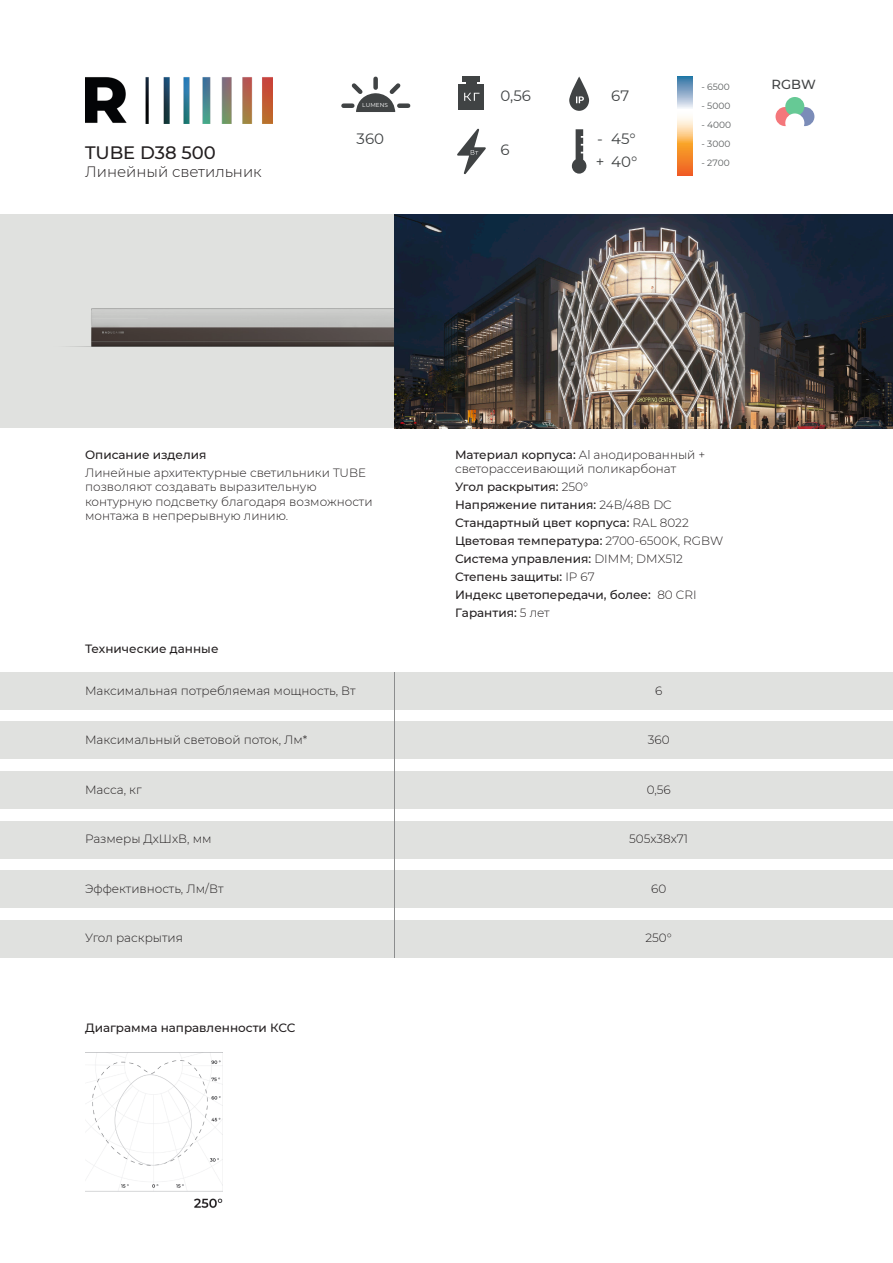
<style>
.page{position:relative;width:893px;height:1263px;background:#fff}
.page>*{position:absolute;margin:0;border:0;box-sizing:border-box;transform-origin:0 0}
.t1{font:500 18px "Montserrat";color:#231f20}
.t2{font:300 15px "Montserrat";color:#231f20}
.t3{font:15px "Montserrat";color:#404344}
.t4{font:500 13.05px "Montserrat";color:#424445}
.t5{font:300 12px/14.4px "Montserrat";color:#231f20}
.t6{font:500 12px "Montserrat";color:#231f20}
.t7{font:9px "Montserrat";color:#585b5c}
.t8{font:5.7px "Montserrat";color:#fff}
.s1{font-weight:300}
</style>
<div class="page">
<img style="left:85px;top:77px;width:188px;height:46px">
<div style="left:0;top:722px;width:893px;height:37px;background:#e0e1df"></div>
<div style="left:0;top:672px;width:893px;height:37px;background:#e0e1df"></div>
<div style="left:0;top:771px;width:893px;height:38px;background:#e0e1df"></div>
<div style="left:0;top:821px;width:893px;height:37px;background:#e0e1df"></div>
<div style="left:0;top:871px;width:893px;height:37px;background:#e0e1df"></div>
<div style="left:0;top:920px;width:893px;height:38px;background:#e0e1df"></div>
<div style="left:0;top:214px;width:395px;height:214px;background:#e0e1df"></div>
<img style="left:395px;top:214px;width:498px;height:214px">
<svg style="left:341px;top:76px;width:70px;height:36px"></svg>
<div style="left:459px;top:84px;width:25px;height:26px;background:#404344"></div>
<div style="left:463px;top:77px;width:17px;height:5px;background:#404344"></div>
<div style="left:466px;top:81px;width:11px;height:11px;background:#404344"></div>
<svg style="left:464px;top:93px;width:15px;height:8px"></svg>
<svg style="left:457px;top:129px;width:29px;height:45px"></svg>
<svg style="left:569px;top:77px;width:20px;height:34px"></svg>
<svg style="left:572px;top:129px;width:14px;height:45px"></svg>
<svg style="left:677px;top:77px;width:15px;height:98px"></svg>
<hr style="left:394px;top:672px;width:1px;height:286px;background:#8c8d8e">
<img style="left:85px;top:1055px;width:137px;height:153px">
<svg style="left:775px;top:107px;width:20px;height:19px"></svg>
<svg style="left:795px;top:107px;width:19px;height:19px"></svg>
<div style="left:785px;top:97px;width:19px;height:19px;background:#66c995;border-radius:50%"></div>
<div style="left:785px;top:113px;width:19px;height:20px;background:#fff;border-radius:50%"></div>
<p class="t1" style="left:85px;top:140px;width:132px">TUBE D38 500</p>
<p class="t2" style="left:85px;top:162px;width:178px">Линейный светильник</p>
<p class="t8" style="left:362px;top:101px;width:27px">LUMENS</p>
<p class="t3" style="left:357px;top:129px;width:29px">360</p>
<p class="t3" style="left:500px;top:85px;width:32px">0,56</p>
<p class="t3" style="left:500px;top:140px;width:11px">6</p>
<p class="t3" style="left:597px;top:129px;width:7px">-</p>
<p class="t3" style="left:596px;top:151px;width:10px">+</p>
<p class="t3" style="left:611px;top:85px;width:19px">67</p>
<p class="t3" style="left:611px;top:129px;width:26px">45°</p>
<p class="t3" style="left:611px;top:151px;width:28px">40°</p>
<p class="t7" style="left:701px;top:80px;width:30px">- 6500</p>
<p class="t7" style="left:701px;top:100px;width:30px">- 5000</p>
<p class="t7" style="left:701px;top:119px;width:31px">- 4000</p>
<p class="t7" style="left:701px;top:138px;width:30px">- 3000</p>
<p class="t7" style="left:701px;top:157px;width:30px">- 2700</p>
<p class="t4" style="left:771px;top:75px;width:46px">RGBW</p>
<p class="t6" style="left:85px;top:446px;width:123px">Описание изделия</p>
<p class="t5" style="left:85px;top:465px;width:283px">Линейные архитектурные светильники TUBE позволяют создавать выразительную</p>
<p class="t5" style="left:85px;top:494px;width:289px">контурную подсветку благодаря возможности монтажа в непрерывную линию.</p>
<p class="t6" style="left:85px;top:640px;width:135px">Технические данные</p>
<p class="t5" style="left:85px;top:683px;width:272px">Максимальная потребляемая мощность, Вт</p>
<p class="t5" style="left:85px;top:732px;width:224px">Максимальный световой поток, Лм*</p>
<p class="t5" style="left:85px;top:782px;width:58px">Масса, кг</p>
<p class="t5" style="left:85px;top:831px;width:128px">Размеры ДхШхВ, мм</p>
<p class="t5" style="left:85px;top:881px;width:140px">Эффективность, Лм/Вт</p>
<p class="t5" style="left:85px;top:930px;width:99px">Угол раскрытия</p>
<p class="t6" style="left:85px;top:1019px;width:212px">Диаграмма направленности КСС</p>
<p class="t6" style="left:455px;top:446px;width:252px">Материал корпуса: <span class="s1">Al анодированный +</span></p>
<p class="t5" style="left:455px;top:462px;width:223px">светорассеивающий поликарбонат</p>
<p class="t6" style="left:455px;top:479px;width:135px">Угол раскрытия: <span class="s1">250°</span></p>
<p class="t6" style="left:455px;top:497px;width:218px">Напряжение питания: <span class="s1">24В/48В DC</span></p>
<p class="t6" style="left:455px;top:515px;width:235px">Стандартный цвет корпуса: <span class="s1">RAL 8022</span></p>
<p class="t6" style="left:455px;top:533px;width:270px">Цветовая температура: <span class="s1">2700-6500K, RGBW</span></p>
<p class="t6" style="left:455px;top:551px;width:230px">Система управления: <span class="s1">DIMM; DMX512</span></p>
<p class="t6" style="left:455px;top:569px;width:141px">Степень защиты: <span class="s1">IP 67</span></p>
<p class="t6" style="left:455px;top:587px;width:243px">Индекс цветопередачи, более: <span class="s1">80 CRI</span></p>
<p class="t6" style="left:455px;top:605px;width:96px">Гарантия: <span class="s1">5 лет</span></p>
<p class="t5" style="left:655px;top:683px;width:9px">6</p>
<p class="t5" style="left:648px;top:732px;width:23px">360</p>
<p class="t5" style="left:647px;top:782px;width:26px">0,56</p>
<p class="t5" style="left:629px;top:831px;width:61px">505х38х71</p>
<p class="t5" style="left:651px;top:881px;width:17px">60</p>
<p class="t5" style="left:645px;top:930px;width:28px">250°</p>
</div>
